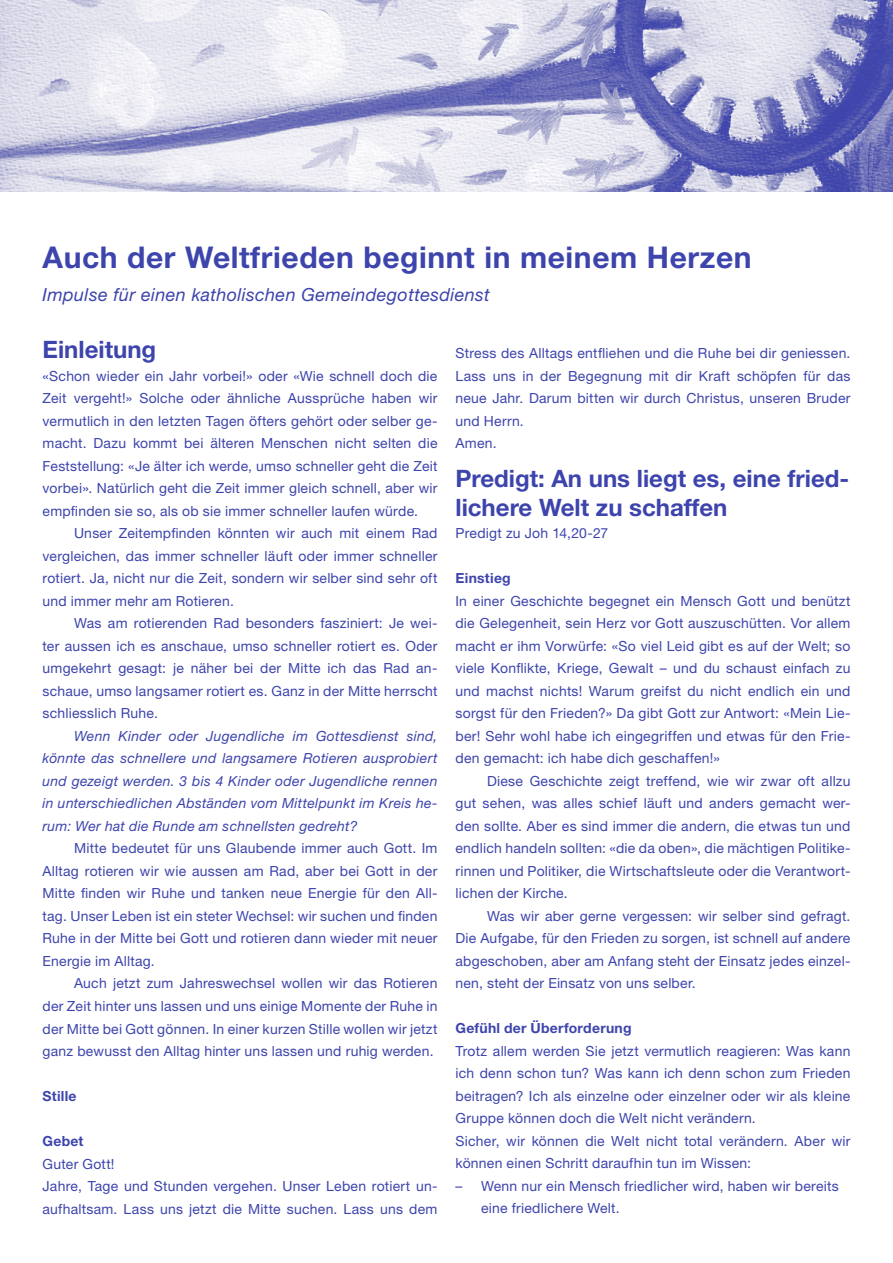
<style>
.page{position:relative;width:893px;height:1263px;background:#fff}
.page>*{position:absolute;margin:0;border:0;box-sizing:border-box;transform-origin:0 0}
.t1{font:700 30px "Helvetica Neue LT Pro";letter-spacing:.02em;color:#3d44ac}
.t2{font:700 24px/28.5px "Helvetica Neue LT Pro";color:#3d44ac}
.t3{font:italic 18px "Helvetica Neue LT Pro";letter-spacing:.02em;color:#3d44ac}
.t4{font:13.95px/22.5px "Helvetica Neue LT Pro";letter-spacing:.02em;color:#3d44ac;text-align:justify}
.t5{font:italic 13.95px/22.5px "Helvetica Neue LT Pro";letter-spacing:.025em;color:#3d44ac;text-align:justify}
.t6{font:700 13.95px "Helvetica Neue LT Pro";letter-spacing:.02em;color:#3d44ac}
</style>
<div class="page">
<img style="left:0;top:0;width:893px;height:191px">
<h1 class="t1" style="left:43px;top:239px;width:711px">Auch der Weltfrieden beginnt in meinem Herzen</h1>
<p class="t3" style="left:43px;top:284px;width:449px">Impulse für einen katholischen Gemeindegottesdienst</p>
<h2 class="t2" style="left:43px;top:335px;width:115px">Einleitung</h2>
<p class="t4" style="left:43px;top:364px;width:396px">«Schon wieder ein Jahr vorbei!» oder «Wie schnell doch die Zeit vergeht!» Solche oder ähnliche Aussprüche haben wir vermutlich in den letzten Tagen öfters gehört oder selber ge&shy;macht. Dazu kommt bei älteren Menschen nicht selten die Feststellung: «Je älter ich werde, umso schneller geht die Zeit vorbei». Natürlich geht die Zeit immer gleich schnell, aber wir empfinden sie so, als ob sie immer schneller laufen würde.</p>
<p class="t4" style="left:43px;top:522px;width:396px;text-indent:31px">Unser Zeitempfinden könnten wir auch mit einem Rad vergleichen, das immer schneller läuft oder immer schneller rotiert. Ja, nicht nur die Zeit, sondern wir selber sind sehr oft und immer mehr am Rotieren.</p>
<p class="t4" style="left:43px;top:612px;width:396px;text-indent:31px">Was am rotierenden Rad besonders fasziniert: Je wei&shy;ter aussen ich es anschaue, umso schneller rotiert es. Oder umgekehrt gesagt: je näher bei der Mitte ich das Rad an&shy;schaue, umso langsamer rotiert es. Ganz in der Mitte herrscht schliesslich Ruhe.</p>
<p class="t5" style="left:43px;top:724px;width:396px;text-indent:31px">Wenn Kinder oder Jugendliche im Gottesdienst sind, könnte das schnellere und langsamere Rotieren ausprobiert und gezeigt werden. 3 bis 4 Kinder oder Jugendliche rennen in unterschiedlichen Abständen vom Mittelpunkt im Kreis he&shy;rum: Wer hat die Runde am schnellsten gedreht?</p>
<p class="t4" style="left:43px;top:837px;width:396px;text-indent:31px">Mitte bedeutet für uns Glaubende immer auch Gott. Im Alltag rotieren wir wie aussen am Rad, aber bei Gott in der Mitte finden wir Ruhe und tanken neue Energie für den All&shy;tag. Unser Leben ist ein steter Wechsel: wir suchen und finden Ruhe in der Mitte bei Gott und rotieren dann wieder mit neuer Energie im Alltag.</p>
<p class="t4" style="left:43px;top:972px;width:396px;text-indent:31px">Auch jetzt zum Jahreswechsel wollen wir das Rotieren der Zeit hinter uns lassen und uns einige Momente der Ruhe in der Mitte bei Gott gönnen. In einer kurzen Stille wollen wir jetzt ganz bewusst den Alltag hinter uns lassen und ruhig werden.</p>
<p class="t6" style="left:43px;top:1087px;width:36px">Stille</p>
<p class="t6" style="left:43px;top:1132px;width:43px">Gebet</p>
<p class="t4" style="left:43px;top:1152px;width:396px;text-align:left">Guter Gott!<br>Jahre, Tage und Stunden vergehen. Unser Leben rotiert un&shy;aufhaltsam. Lass uns jetzt die Mitte suchen. Lass uns dem</p>
<p class="t4" style="left:455px;top:342px;width:396px;text-align:left">Stress des Alltags entfliehen und die Ruhe bei dir geniessen.<br>Lass uns in der Begegnung mit dir Kraft schöpfen für das neue Jahr. Darum bitten wir durch Christus, unseren Bruder und Herrn.<br>Amen.</p>
<h2 class="t2" style="left:455px;top:464px;width:395px">Predigt: An uns liegt es, eine fried&shy;lichere Welt zu schaffen</h2>
<p class="t4" style="left:455px;top:522px;width:154px">Predigt zu Joh 14,20-27</p>
<p class="t6" style="left:455px;top:570px;width:57px">Einstieg</p>
<p class="t4" style="left:455px;top:589px;width:396px">In einer Geschichte begegnet ein Mensch Gott und benützt die Gelegenheit, sein Herz vor Gott auszuschütten. Vor allem macht er ihm Vorwürfe: «So viel Leid gibt es auf der Welt; so viele Konflikte, Kriege, Gewalt – und du schaust einfach zu und machst nichts! Warum greifst du nicht endlich ein und sorgst für den Frieden?» Da gibt Gott zur Antwort: «Mein Lie&shy;ber! Sehr wohl habe ich eingegriffen und etwas für den Frie&shy;den gemacht: ich habe dich geschaffen!»</p>
<p class="t4" style="left:455px;top:769px;width:396px;text-indent:31px">Diese Geschichte zeigt treffend, wie wir zwar oft allzu gut sehen, was alles schief läuft und anders gemacht wer&shy;den sollte. Aber es sind immer die andern, die etwas tun und endlich handeln sollten: «die da oben», die mächtigen Politike&shy;rinnen und Politiker, die Wirtschaftsleute oder die Verantwort&shy;lichen der Kirche.</p>
<p class="t4" style="left:455px;top:904px;width:396px;text-indent:31px">Was wir aber gerne vergessen: wir selber sind gefragt.<br>Die Aufgabe, für den Frieden zu sorgen, ist schnell auf andere abgeschoben, aber am Anfang steht der Einsatz jedes einzel&shy;nen, steht der Einsatz von uns selber.</p>
<p class="t6" style="left:455px;top:1020px;width:178px">Gefühl der Überforderung</p>
<p class="t4" style="left:455px;top:1039px;width:396px;text-align:left">Trotz allem werden Sie jetzt vermutlich reagieren: Was kann ich denn schon tun? Was kann ich denn schon zum Frieden beitragen? Ich als einzelne oder einzelner oder wir als kleine Gruppe können doch die Welt nicht verändern.<br>Sicher, wir können die Welt nicht total verändern. Aber wir können einen Schritt daraufhin tun im Wissen:</p>
<p class="t4" style="left:481px;top:1174px;width:359px;text-indent:-26px">– Wenn nur ein Mensch friedlicher wird, haben wir bereits eine friedlichere Welt.</p>
</div>
